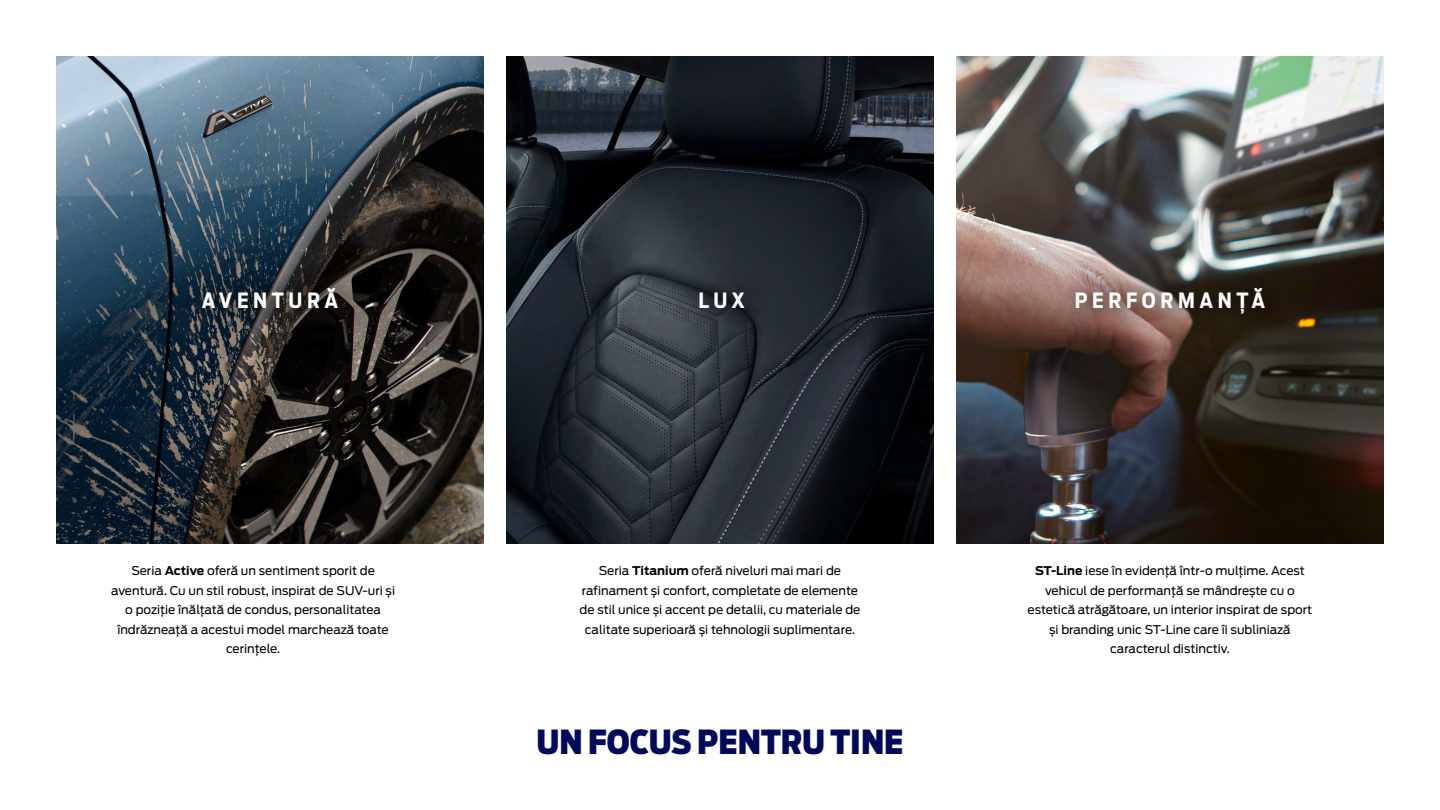
<style>
.page{position:relative;width:1440px;height:810px;background:#fff}
.page>*{position:absolute;margin:0;border:0;box-sizing:border-box;transform-origin:0 0}
.t1{font:900 33px "Ford Antenna Cond";color:#00095b}
.t2{font:700 20.85px "Ford Antenna Cond";letter-spacing:.22em;color:#fff}
.t3{font:12px/19.5px "Ford Antenna";color:#000;text-align:center}
.s1{font-weight:700}
</style>
<div class="page">
<img style="left:956px;top:56px;width:428px;height:487px">
<img style="left:56px;top:56px;width:428px;height:487px">
<img style="left:506px;top:56px;width:428px;height:487px">
<div style="left:184px;top:263px;width:184px;height:70px;background:#000;opacity:.43"></div>
<div style="left:680px;top:267px;width:95px;height:66px;background:#000;opacity:.43"></div>
<div style="left:1056px;top:263px;width:239px;height:74px;background:#000;opacity:.43"></div>
<h2 class="t2" style="left:202px;top:281px;width:138px">AVENTURĂ</h2>
<h2 class="t2" style="left:699px;top:281px;width:48px">LUX</h2>
<h2 class="t2" style="left:1075px;top:281px;width:192px">PERFORMANȚĂ</h2>
<p class="t3" style="left:111px;top:560px;width:285px">Seria <span class="s1">Active</span> oferă un sentiment sporit de aventură. Cu un stil robust, inspirat de SUV-uri și o poziție înălțată de condus, personalitatea îndrăzneață a acestui model marchează toate cerințele.</p>
<p class="t3" style="left:580px;top:560px;width:282px">Seria <span class="s1">Titanium</span> oferă niveluri mai mari de rafinament și confort, completate de elemente de stil unice și accent pe detalii, cu materiale de calitate superioară și tehnologii suplimentare.</p>
<p class="t3" style="left:1028px;top:560px;width:286px"><span class="s1">ST-Line</span> iese în evidență într-o mulțime. Acest vehicul de performanță se mândrește cu o estetică atrăgătoare, un interior inspirat de sport și branding unic ST-Line care îi subliniază caracterul distinctiv.</p>
<h1 class="t1" style="left:536px;top:711px;width:369px">UN FOCUS PENTRU TINE</h1>
</div>
